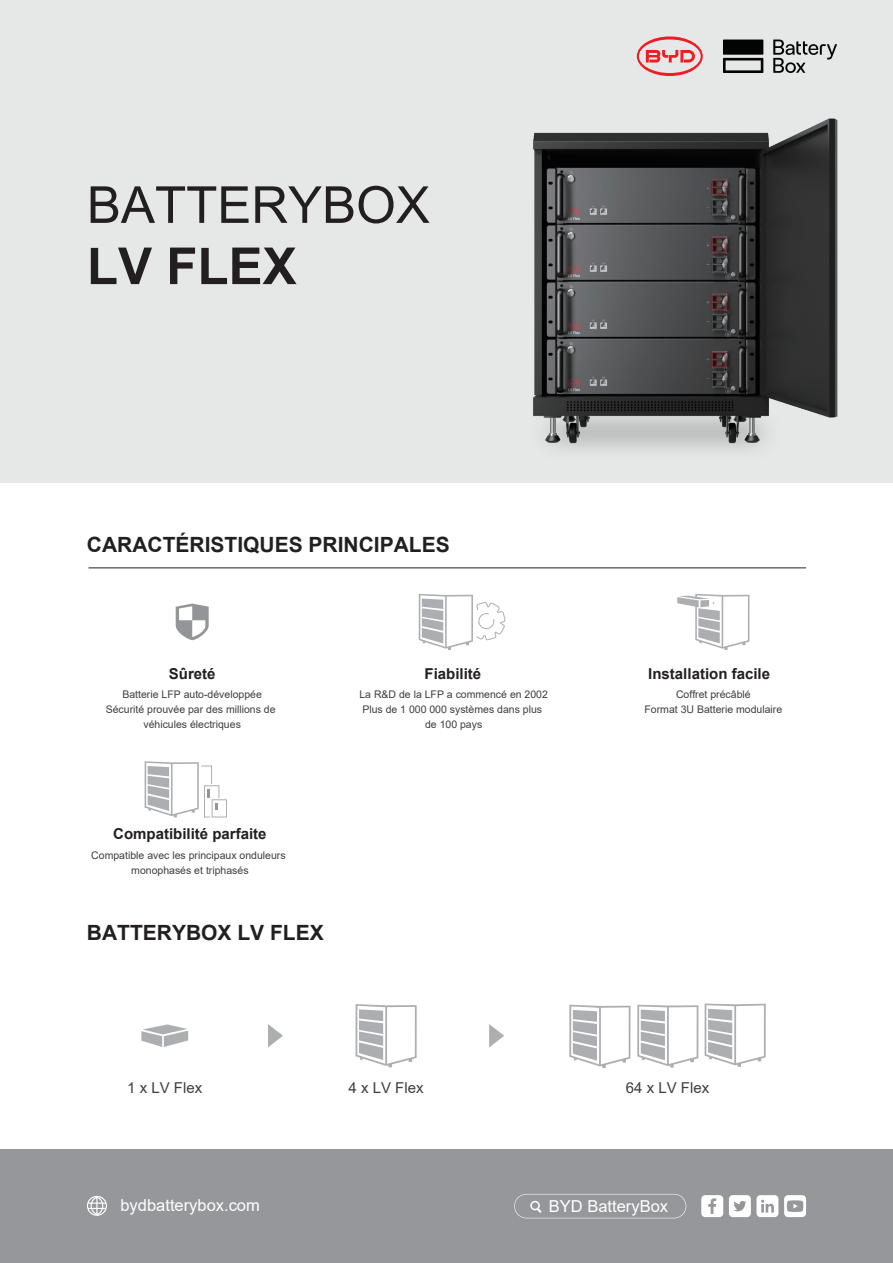
<style>
.page{position:relative;width:893px;height:1263px;background:#fff}
.page>*{position:absolute;margin:0;border:0;box-sizing:border-box;transform-origin:0 0}
.t1{font:51px "Arial";color:#231f20}
.t2{font:700 51px "Arial";color:#231f20}
.t3{font:700 21px "Arial";color:#231f20}
.t4{font:16.5px "Arial";color:#fff}
.t5{font:700 15px "Arial";color:#231f20}
.t6{font:15px "Arial";color:#3e3e3f}
.t7{font:10.5px/15px "Arial";color:#3e3e3f;text-align:center}
</style>
<div class="page">
<div style="left:0;top:0;width:893px;height:482px;background:#e5e8e7"></div>
<img style="left:397px;top:39px;width:496px;height:444px">
<svg style="left:141px;top:1024px;width:47px;height:23px"></svg>
<svg style="left:569px;top:1005px;width:61px;height:63px"></svg>
<svg style="left:637px;top:1005px;width:61px;height:62px"></svg>
<svg style="left:705px;top:1003px;width:61px;height:64px"></svg>
<svg style="left:268px;top:1024px;width:15px;height:23px"></svg>
<svg style="left:489px;top:1024px;width:15px;height:23px"></svg>
<svg style="left:356px;top:1004px;width:61px;height:63px"></svg>
<svg style="left:637px;top:36px;width:66px;height:40px"></svg>
<svg style="left:773px;top:40px;width:64px;height:33px"></svg>
<div style="left:723px;top:40px;width:40px;height:15px;background:#030303"></div>
<svg style="left:723px;top:58px;width:40px;height:15px"></svg>
<div style="left:0;top:1149px;width:893px;height:114px;background:#95979b"></div>
<svg style="left:145px;top:761px;width:82px;height:56px"></svg>
<svg style="left:419px;top:594px;width:87px;height:56px"></svg>
<svg style="left:677px;top:594px;width:72px;height:56px"></svg>
<hr style="left:88px;top:567px;width:718px;height:1px;background:#231f20">
<svg style="left:176px;top:604px;width:33px;height:36px"></svg>
<svg style="left:514px;top:1194px;width:172px;height:24px"></svg>
<svg style="left:701px;top:1195px;width:22px;height:22px"></svg>
<svg style="left:729px;top:1195px;width:49px;height:22px"></svg>
<svg style="left:784px;top:1195px;width:22px;height:22px"></svg>
<svg style="left:87px;top:1196px;width:20px;height:20px"></svg>
<h1 class="t1" style="left:87px;top:170px;width:344px">BATTERYBOX</h1>
<h1 class="t2" style="left:87px;top:230px;width:211px">LV FLEX</h1>
<h2 class="t3" style="left:87px;top:529px;width:364px">CARACTÉRISTIQUES PRINCIPALES</h2>
<h3 class="t5" style="left:169px;top:663px;width:48px">Sûreté</h3>
<p class="t7" style="left:106px;top:687px;width:171px">Batterie LFP auto-développée<br>Sécurité prouvée par des millions de véhicules électriques</p>
<p class="t7" style="left:359px;top:687px;width:190px">La R&amp;D de la LFP a commencé en 2002<br>Plus de 1 000 000 systèmes dans plus de 100 pays</p>
<h3 class="t5" style="left:424px;top:663px;width:58px">Fiabilité</h3>
<h3 class="t5" style="left:113px;top:823px;width:155px">Compatibilité parfaite</h3>
<p class="t7" style="left:91px;top:848px;width:196px">Compatible avec les principaux onduleurs monophasés et triphasés</p>
<h2 class="t3" style="left:87px;top:918px;width:238px">BATTERYBOX LV FLEX</h2>
<h3 class="t5" style="left:648px;top:663px;width:123px">Installation facile</h3>
<p class="t7" style="left:644px;top:687px;width:139px">Coffret précâblé<br>Format 3U Batterie modulaire</p>
<h3 class="t6" style="left:127px;top:1078px;width:77px">1 x LV Flex</h3>
<h3 class="t6" style="left:349px;top:1078px;width:77px">4 x LV Flex</h3>
<h3 class="t6" style="left:626px;top:1078px;width:85px">64 x LV Flex</h3>
<h3 class="t4" style="left:120px;top:1194px;width:141px">bydbatterybox.com</h3>
<h3 class="t4" style="left:549px;top:1195px;width:121px">BYD BatteryBox</h3>
</div>
